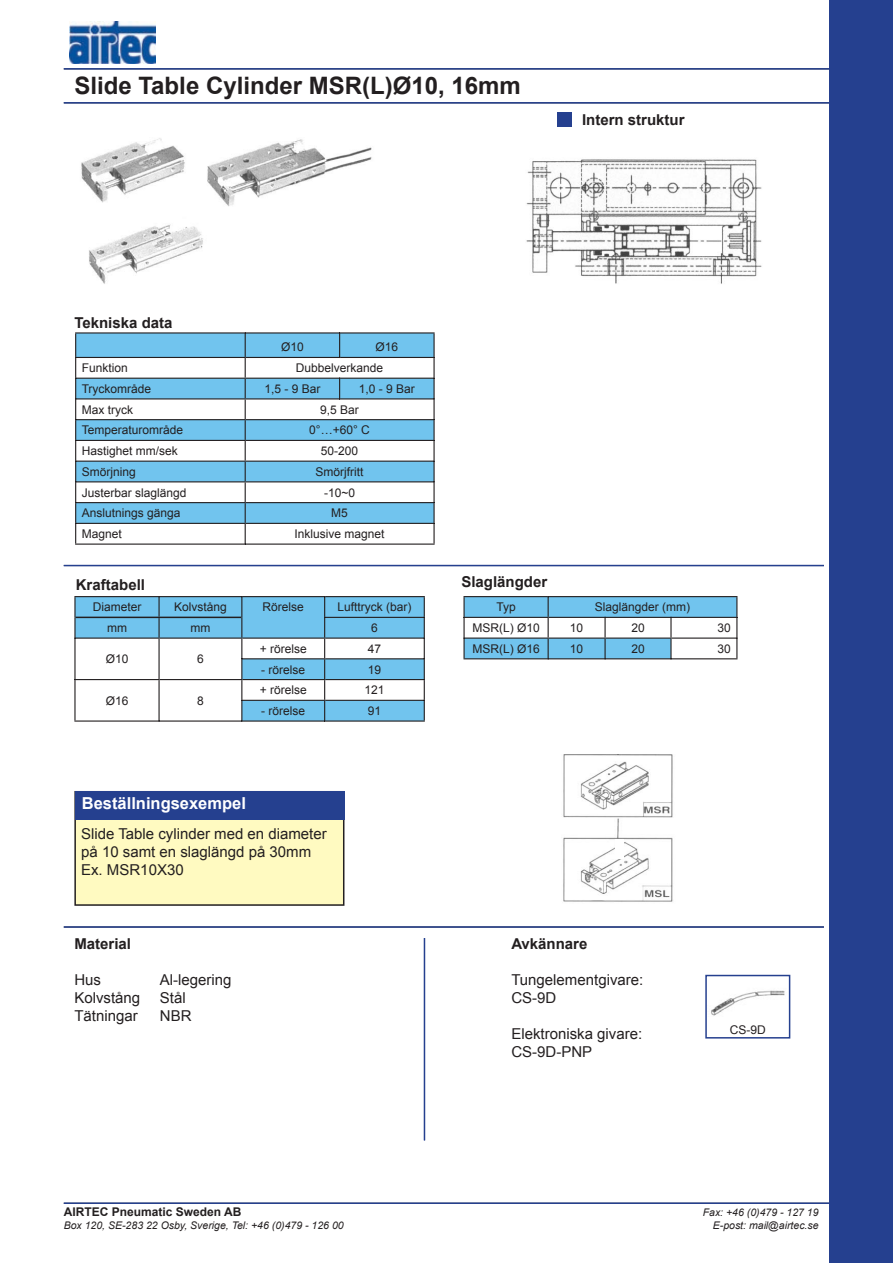
<style>
.page{position:relative;width:893px;height:1263px;background:#fff}
.page>*{position:absolute;margin:0;border:0;box-sizing:border-box;transform-origin:0 0}
.t1{font:700 24px "Arial";color:#231f20}
.t2{font:700 16.5px "Arial";color:#fff}
.t3{font:15px/18px "Arial";color:#231f20}
.t4{font:700 15px "Arial";color:#231f20}
.t5{font:12px "Arial";color:#231f20}
.t6{font:700 12px "Arial";color:#231f20}
.t7{font:italic 10.5px/12.6px "Arial";color:#231f20;text-align:right}
</style>
<div class="page">
<hr style="left:64px;top:1202px;width:765px;height:2px;background:#25408f">
<hr style="left:64px;top:102px;width:765px;height:2px;background:#25408f">
<hr style="left:64px;top:68px;width:765px;height:2px;background:#25408f">
<img style="left:69px;top:21px;width:86px;height:42px">
<hr style="left:64px;top:565px;width:760px;height:1px;background:#25408f">
<div style="left:557px;top:112px;width:14px;height:15px;background:#25408f"></div>
<div style="left:75px;top:792px;width:269px;height:113px;background:#fffac1"></div>
<div style="left:74px;top:791px;width:270px;height:115px;border:2px solid #231f20"></div>
<div style="left:75px;top:791px;width:269px;height:28px;background:#25408f"></div>
<div style="left:829px;top:0;width:64px;height:1263px;background:#25408f"></div>
<img style="left:81px;top:138px;width:681px;height:146px">
<hr style="left:64px;top:926px;width:760px;height:2px;background:#25408f">
<div style="left:705px;top:975px;width:85px;height:63px;border:2px solid #25408f"></div>
<img style="left:711px;top:990px;width:74px;height:26px">
<hr style="left:424px;top:938px;width:1px;height:202px;background:#25408f">
<svg style="left:76px;top:333px;width:357px;height:190px;fill:#71c4ee"></svg>
<hr style="left:75px;top:332px;width:170px;height:1px;background:#231f20">
<hr style="left:246px;top:332px;width:93px;height:1px;background:#231f20">
<svg style="left:339px;top:332px;width:1px;height:26px"></svg>
<hr style="left:340px;top:332px;width:95px;height:1px;background:#231f20">
<hr style="left:433px;top:333px;width:2px;height:24px;background:#231f20">
<hr style="left:75px;top:357px;width:171px;height:1px;background:#231f20">
<hr style="left:246px;top:357px;width:93px;height:1px;background:#231f20">
<hr style="left:340px;top:357px;width:95px;height:1px;background:#231f20">
<hr style="left:433px;top:358px;width:2px;height:20px;background:#231f20">
<hr style="left:75px;top:378px;width:171px;height:1px;background:#231f20">
<hr style="left:246px;top:378px;width:93px;height:1px;background:#231f20">
<svg style="left:339px;top:378px;width:1px;height:21px"></svg>
<hr style="left:340px;top:378px;width:95px;height:1px;background:#231f20">
<hr style="left:75px;top:398px;width:171px;height:1px;background:#231f20">
<hr style="left:246px;top:398px;width:93px;height:1px;background:#231f20">
<hr style="left:340px;top:398px;width:95px;height:1px;background:#231f20">
<svg style="left:433px;top:379px;width:2px;height:20px"></svg>
<hr style="left:433px;top:399px;width:2px;height:20px;background:#231f20">
<hr style="left:75px;top:419px;width:171px;height:1px;background:#231f20">
<hr style="left:246px;top:419px;width:94px;height:1px;background:#231f20">
<hr style="left:340px;top:419px;width:95px;height:1px;background:#231f20">
<hr style="left:433px;top:420px;width:2px;height:20px;background:#231f20">
<hr style="left:75px;top:440px;width:171px;height:1px;background:#231f20">
<hr style="left:246px;top:440px;width:94px;height:1px;background:#231f20">
<hr style="left:340px;top:440px;width:95px;height:1px;background:#231f20">
<hr style="left:433px;top:441px;width:2px;height:20px;background:#231f20">
<hr style="left:75px;top:461px;width:171px;height:1px;background:#231f20">
<hr style="left:246px;top:461px;width:94px;height:1px;background:#231f20">
<hr style="left:340px;top:461px;width:95px;height:1px;background:#231f20">
<hr style="left:75px;top:481px;width:171px;height:1px;background:#231f20">
<hr style="left:246px;top:481px;width:94px;height:1px;background:#231f20">
<hr style="left:340px;top:481px;width:95px;height:1px;background:#231f20">
<svg style="left:433px;top:461px;width:2px;height:21px"></svg>
<hr style="left:433px;top:482px;width:2px;height:20px;background:#231f20">
<hr style="left:75px;top:502px;width:171px;height:1px;background:#231f20">
<hr style="left:246px;top:502px;width:94px;height:1px;background:#231f20">
<hr style="left:340px;top:502px;width:95px;height:1px;background:#231f20">
<hr style="left:433px;top:503px;width:2px;height:20px;background:#231f20">
<hr style="left:75px;top:523px;width:171px;height:1px;background:#231f20">
<svg style="left:75px;top:333px;width:1px;height:210px"></svg>
<hr style="left:75px;top:543px;width:170px;height:2px;background:#231f20">
<svg style="left:245px;top:332px;width:1px;height:213px"></svg>
<hr style="left:246px;top:523px;width:94px;height:1px;background:#231f20">
<hr style="left:340px;top:523px;width:95px;height:1px;background:#231f20">
<hr style="left:246px;top:543px;width:94px;height:2px;background:#231f20">
<hr style="left:340px;top:543px;width:95px;height:2px;background:#231f20">
<svg style="left:433px;top:524px;width:2px;height:19px"></svg>
<svg style="left:463px;top:596px;width:274px;height:63px"></svg>
<hr style="left:672px;top:658px;width:65px;height:1px;background:#231f20">
<img style="left:563px;top:754px;width:110px;height:148px">
<div style="left:615px;top:839px;width:8px;height:20px;background:#fff"></div>
<svg style="left:74px;top:596px;width:351px;height:126px"></svg>
<hr style="left:325px;top:720px;width:100px;height:2px;background:#231f20">
<p class="t1" style="left:74px;top:70px;width:448px">Slide Table Cylinder MSR(L)Ø10, 16mm</p>
<p class="t4" style="left:582px;top:110px;width:104px">Intern struktur</p>
<p class="t4" style="left:74px;top:313px;width:100px">Tekniska data</p>
<p class="t5" style="left:281px;top:339px;width:24px">Ø10</p>
<p class="t5" style="left:375px;top:339px;width:24px">Ø16</p>
<p class="t5" style="left:82px;top:360px;width:48px">Funktion</p>
<p class="t5" style="left:296px;top:360px;width:89px">Dubbelverkande</p>
<p class="t5" style="left:82px;top:381px;width:71px">Tryckområde</p>
<p class="t5" style="left:264px;top:381px;width:58px">1,5 - 9 Bar</p>
<p class="t5" style="left:359px;top:381px;width:58px">1,0 - 9 Bar</p>
<p class="t5" style="left:82px;top:402px;width:53px">Max tryck</p>
<p class="t5" style="left:320px;top:402px;width:40px">9,5 Bar</p>
<p class="t5" style="left:82px;top:422px;width:103px">Temperaturområde</p>
<p class="t5" style="left:309px;top:422px;width:62px">0°…+60° C</p>
<p class="t5" style="left:82px;top:443px;width:98px">Hastighet mm/sek</p>
<p class="t5" style="left:321px;top:443px;width:39px">50-200</p>
<p class="t5" style="left:82px;top:464px;width:56px">Smörjning</p>
<p class="t5" style="left:316px;top:464px;width:49px">Smörjfritt</p>
<p class="t5" style="left:82px;top:484px;width:106px">Justerbar slaglängd</p>
<p class="t5" style="left:324px;top:484px;width:33px">-10~0</p>
<p class="t5" style="left:82px;top:505px;width:100px">Anslutnings gänga</p>
<p class="t5" style="left:331px;top:505px;width:18px">M5</p>
<p class="t5" style="left:82px;top:526px;width:42px">Magnet</p>
<p class="t5" style="left:295px;top:526px;width:92px">Inklusive magnet</p>
<p class="t4" style="left:76px;top:575px;width:71px">Kraftabell</p>
<p class="t4" style="left:461px;top:572px;width:87px">Slaglängder</p>
<p class="t5" style="left:93px;top:599px;width:50px">Diameter</p>
<p class="t5" style="left:174px;top:599px;width:54px">Kolvstång</p>
<p class="t5" style="left:263px;top:599px;width:43px">Rörelse</p>
<p class="t5" style="left:337px;top:599px;width:76px">Lufttryck (bar)</p>
<p class="t5" style="left:107px;top:620px;width:21px">mm</p>
<p class="t5" style="left:190px;top:620px;width:21px">mm</p>
<p class="t5" style="left:371px;top:620px;width:8px">6</p>
<p class="t5" style="left:106px;top:651px;width:24px">Ø10</p>
<p class="t5" style="left:197px;top:651px;width:8px">6</p>
<p class="t5" style="left:260px;top:641px;width:49px">+ rörelse</p>
<p class="t5" style="left:368px;top:641px;width:15px">47</p>
<p class="t5" style="left:261px;top:661px;width:46px">- rörelse</p>
<p class="t5" style="left:368px;top:661px;width:15px">19</p>
<p class="t5" style="left:106px;top:693px;width:24px">Ø16</p>
<p class="t5" style="left:197px;top:693px;width:8px">8</p>
<p class="t5" style="left:260px;top:682px;width:49px">+ rörelse</p>
<p class="t5" style="left:364px;top:682px;width:22px">121</p>
<p class="t5" style="left:261px;top:703px;width:46px">- rörelse</p>
<p class="t5" style="left:368px;top:703px;width:15px">91</p>
<p class="t2" style="left:82px;top:792px;width:166px">Beställningsexempel</p>
<p class="t3" style="left:81px;top:825px;width:247px">Slide Table cylinder med en diameter på 10 samt en slaglängd på 30mm</p>
<p class="t3" style="left:81px;top:861px;width:104px">Ex. MSR10X30</p>
<p class="t4" style="left:74px;top:933px;width:58px">Material</p>
<p class="t3" style="left:74px;top:970px;width:28px">Hus</p>
<p class="t3" style="left:160px;top:970px;width:73px">Al-legering</p>
<p class="t3" style="left:74px;top:988px;width:67px">Kolvstång</p>
<p class="t3" style="left:160px;top:988px;width:27px">Stål</p>
<p class="t3" style="left:74px;top:1006px;width:65px">Tätningar</p>
<p class="t3" style="left:160px;top:1006px;width:33px">NBR</p>
<p class="t6" style="left:64px;top:1204px;width:179px">AIRTEC Pneumatic Sweden AB</p>
<p class="t7" style="left:64px;top:1219px;width:281px">Box 120, SE-283 22 Osby, Sverige, Tel: +46 (0)479 - 126 00</p>
<p class="t5" style="left:496px;top:599px;width:21px">Typ</p>
<p class="t5" style="left:595px;top:599px;width:97px">Slaglängder (mm)</p>
<p class="t5" style="left:472px;top:620px;width:69px">MSR(L) Ø10</p>
<p class="t5" style="left:570px;top:620px;width:15px">10</p>
<p class="t5" style="left:631px;top:620px;width:15px">20</p>
<p class="t5" style="left:718px;top:620px;width:15px">30</p>
<p class="t5" style="left:472px;top:641px;width:69px">MSR(L) Ø16</p>
<p class="t5" style="left:570px;top:641px;width:15px">10</p>
<p class="t5" style="left:631px;top:641px;width:15px">20</p>
<p class="t5" style="left:718px;top:641px;width:15px">30</p>
<p class="t4" style="left:511px;top:933px;width:78px">Avkännare</p>
<p class="t3" style="left:511px;top:970px;width:133px">Tungelementgivare:</p>
<p class="t3" style="left:511px;top:988px;width:46px">CS-9D</p>
<p class="t3" style="left:511px;top:1024px;width:132px">Elektroniska givare:</p>
<p class="t3" style="left:511px;top:1042px;width:82px">CS-9D-PNP</p>
<p class="t5" style="left:730px;top:1022px;width:37px">CS-9D</p>
<p class="t7" style="left:703px;top:1206px;width:117px">Fax: +46 (0)479 - 127 19<br>E-post: mail@airtec.se</p>
</div>
